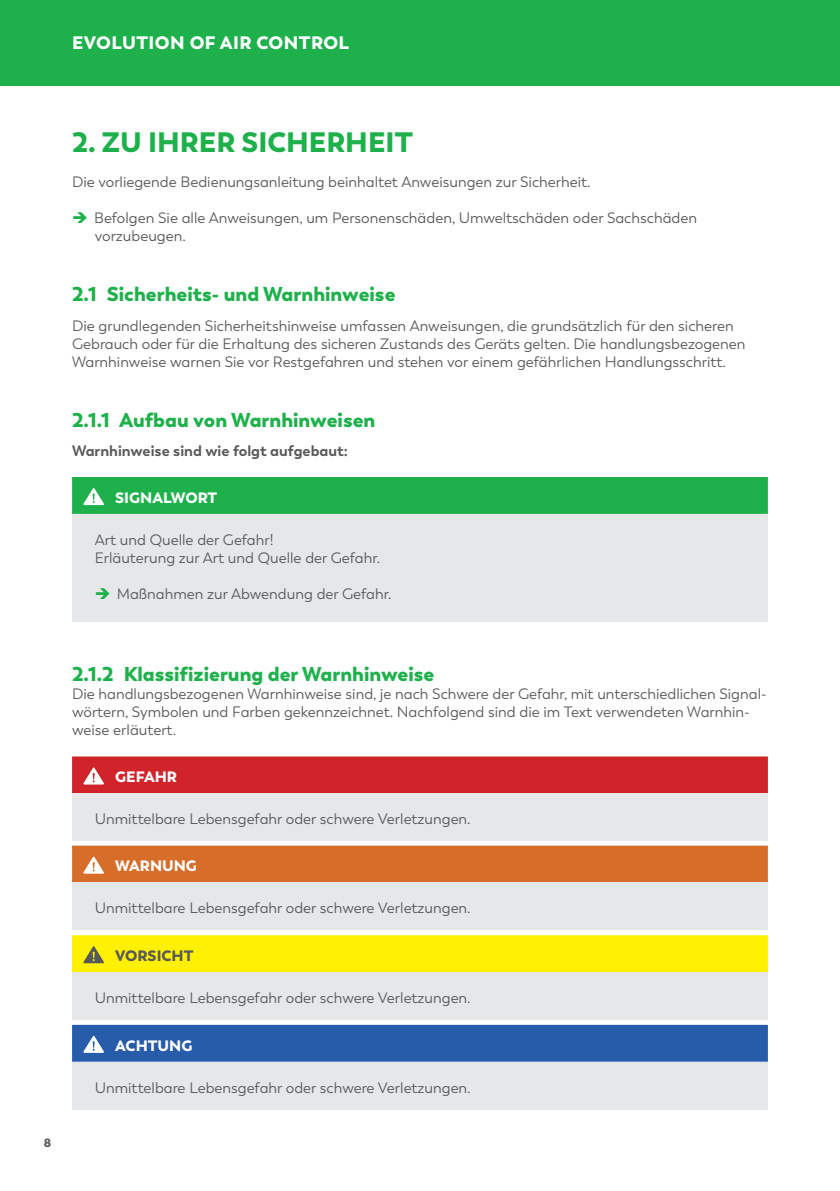
<style>
.page{position:relative;width:840px;height:1191px;background:#fff}
.page>*{position:absolute;margin:0;border:0;box-sizing:border-box;transform-origin:0 0}
.t1{font:900 28px "Trenda";color:#1eb14b}
.Copy{font:900 20px "Trenda";color:#1eb14b}
.t2{font:900 18px "Trenda";letter-spacing:.025em;color:#fff}
.Copy-2{font:15px/18px "Trenda";color:#57585a}
.Copy-3{font:700 15px "Trenda";color:#57585a}
.List_Titel{font:900 15px "Trenda";color:#fff}
.List_Titel-2{font:900 15px "Trenda";color:#57585a}
.t3{font:900 12px "Trenda";color:#57585a}
</style>
<div class="page">
<div style="left:0;top:0;width:839px;height:85px;background:#1eb14b"></div>
<div style="left:72px;top:514px;width:695px;height:107px;background:#e6e7e9"></div>
<div style="left:72px;top:477px;width:695px;height:37px;background:#1eb14b"></div>
<div style="left:72px;top:793px;width:695px;height:48px;background:#e6e7e9"></div>
<div style="left:72px;top:756px;width:695px;height:37px;background:#d1232a"></div>
<div style="left:72px;top:882px;width:695px;height:48px;background:#e6e7e9"></div>
<div style="left:72px;top:845px;width:695px;height:37px;background:#d66e2a"></div>
<div style="left:72px;top:972px;width:695px;height:48px;background:#e6e7e9"></div>
<div style="left:72px;top:935px;width:695px;height:37px;background:#fff101"></div>
<div style="left:72px;top:1061px;width:695px;height:48px;background:#e6e7e9"></div>
<div style="left:72px;top:1024px;width:695px;height:37px;background:#275caa"></div>
<p class="t2" style="left:72px;top:31px;width:278px">EVOLUTION OF AIR CONTROL</p>
<h2 class="t1" style="left:72px;top:124px;width:342px">2. ZU IHRER SICHERHEIT</h2>
<p class="Copy-2" style="left:72px;top:173px;width:520px">Die vorliegende Bedienungsanleitung beinhaltet Anweisungen zur Sicherheit.</p>
<p class="Copy-2" style="left:94px;top:209px;width:604px">Befolgen Sie alle Anweisungen, um Personenschäden, Umweltschäden oder Sachschäden vorzubeugen.</p>
<h3 class="Copy" style="left:72px;top:281px;width:325px">2.1 Sicherheits- und Warnhinweise</h3>
<p class="Copy-2" style="left:72px;top:317px;width:674px">Die grundlegenden Sicherheitshinweise umfassen Anweisungen, die grundsätzlich für den sicheren<br>Gebrauch oder für die Erhaltung des sicheren Zustands des Geräts gelten. Die handlungsbezogenen<br>Warnhinweise warnen Sie vor Restgefahren und stehen vor einem gefährlichen Handlungsschritt.</p>
<h3 class="Copy" style="left:72px;top:407px;width:305px">2.1.1 Aufbau von Warnhinweisen</h3>
<p class="Copy-3" style="left:72px;top:441px;width:277px">Warnhinweise sind wie folgt aufgebaut:</p>
<p class="List_Titel" style="left:115px;top:488px;width:103px">SIGNALWORT</p>
<p class="Copy-2" style="left:95px;top:531px;width:180px">Art und Quelle der Gefahr!</p>
<p class="Copy-2" style="left:95px;top:549px;width:287px">Erläuterung zur Art und Quelle der Gefahr.</p>
<p class="Copy-2" style="left:117px;top:585px;width:276px">Maßnahmen zur Abwendung der Gefahr.</p>
<p class="t3" style="left:44px;top:1134px;width:9px">8</p>
<p class="Copy" style="left:72px;top:661px;width:364px">2.1.2 Klassifizierung der Warnhinweise</p>
<p class="Copy-2" style="left:72px;top:685px;width:695px">Die handlungsbezogenen Warnhinweise sind, je nach Schwere der Gefahr, mit unterschiedlichen Signal&shy;wörtern, Symbolen und Farben gekennzeichnet. Nachfolgend sind die im Text verwendeten Warnhin&shy;weise erläutert.</p>
<p class="List_Titel" style="left:115px;top:767px;width:63px">GEFAHR</p>
<p class="Copy-2" style="left:95px;top:810px;width:377px">Unmittelbare Lebensgefahr oder schwere Verletzungen.</p>
<p class="List_Titel" style="left:115px;top:856px;width:83px">WARNUNG</p>
<p class="Copy-2" style="left:95px;top:899px;width:377px">Unmittelbare Lebensgefahr oder schwere Verletzungen.</p>
<p class="List_Titel-2" style="left:115px;top:946px;width:80px">VORSICHT</p>
<p class="Copy-2" style="left:95px;top:989px;width:377px">Unmittelbare Lebensgefahr oder schwere Verletzungen.</p>
<p class="List_Titel" style="left:115px;top:1035px;width:79px">ACHTUNG</p>
<p class="Copy-2" style="left:95px;top:1078px;width:377px">Unmittelbare Lebensgefahr oder schwere Verletzungen.</p>
</div>
